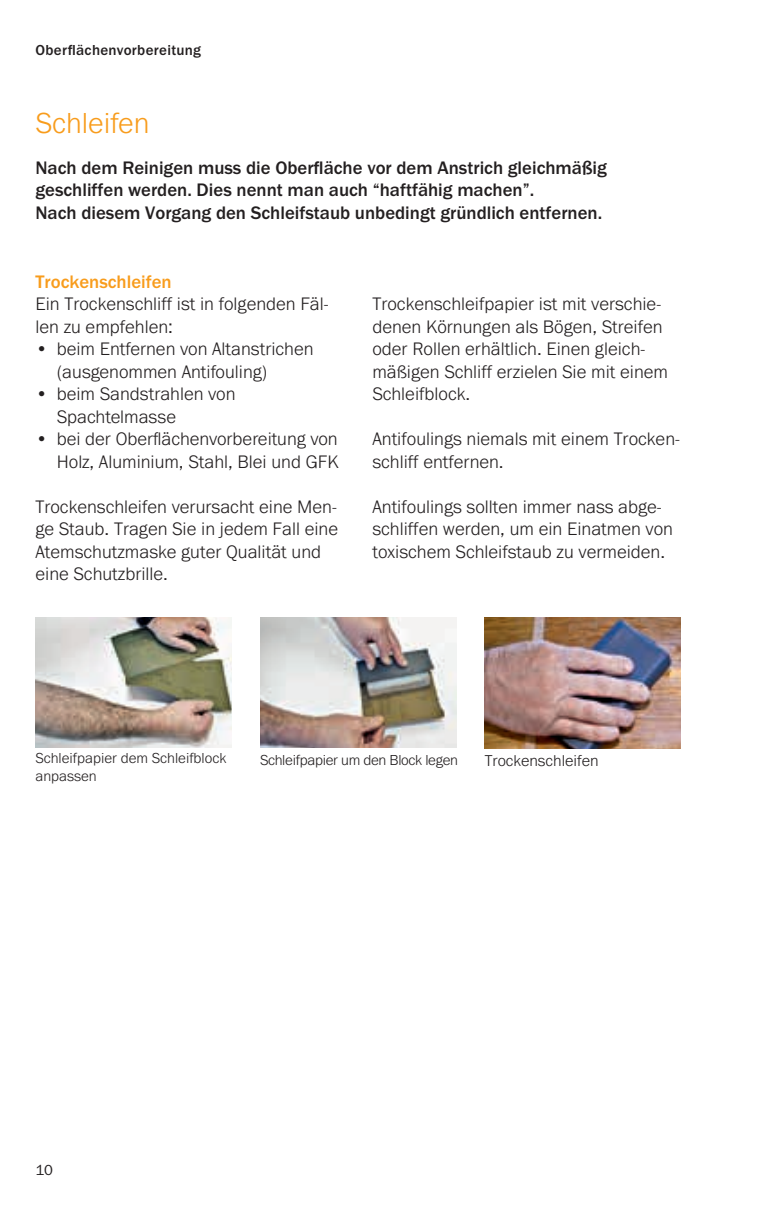
<style>
.page{position:relative;width:759px;height:1205px;background:#fff}
.page>*{position:absolute;margin:0;border:0;box-sizing:border-box;transform-origin:0 0}
.t1{font:300 30px "Franklin Gothic URW";color:#f89c1c}
.t2{font:300 18.75px/22.5px "Franklin Gothic URW";color:#231f20}
.t3{font:500 18.75px/22.5px "Franklin Gothic URW";color:#231f20}
.t4{font:500 18.75px "Franklin Gothic URW";color:#f89c1c}
.t5{font:300 16.25px "Franklin Gothic URW";color:#231f20}
.t6{font:300 15px "Franklin Gothic URW";color:#231f20}
.t7{font:300 15px "Franklin Gothic URW";letter-spacing:-.02em;color:#231f20}
.t8{font:500 15px "Franklin Gothic URW";letter-spacing:.02em;color:#231f20}
.t9{font:15px "Franklin Gothic URW Boo";color:#231f20}
</style>
<div class="page">
<img style="left:260px;top:617px;width:196px;height:130px">
<img style="left:484px;top:617px;width:196px;height:131px">
<img style="left:35px;top:617px;width:196px;height:130px">
<p class="t8" style="left:35px;top:40px;width:167px">Oberflächenvorbereitung</p>
<h1 class="t1" style="left:35px;top:105px;width:115px">Schleifen</h1>
<p class="t3" style="left:35px;top:156px;width:572px">Nach dem Reinigen muss die Oberfläche vor dem Anstrich gleichmäßig geschliffen werden. Dies nennt man auch “haftfähig machen”.<br>Nach diesem Vorgang den Schleifstaub unbedingt gründlich entfernen.</p>
<p class="t4" style="left:35px;top:270px;width:138px">Trockenschleifen</p>
<p class="t2" style="left:35px;top:292px;width:294px">Ein Trockenschliff ist in folgenden Fäl&shy;len zu empfehlen:</p>
<p class="t2" style="left:57px;top:337px;width:258px;text-indent:-21px">• beim Entfernen von Altanstrichen (ausgenommen Antifouling)</p>
<p class="t2" style="left:57px;top:382px;width:180px;text-indent:-21px">• beim Sandstrahlen von<br>Spachtelmasse</p>
<p class="t2" style="left:35px;top:427px;width:304px;text-align:right">• bei der Oberflächenvorbereitung von<br>Holz, Aluminium, Stahl, Blei und GFK</p>
<p class="t2" style="left:35px;top:495px;width:304px">Trockenschleifen verursacht eine Men&shy;ge Staub. Tragen Sie in jedem Fall eine Atemschutzmaske guter Qualität und eine Schutzbrille.</p>
<p class="t2" style="left:372px;top:292px;width:297px">Trockenschleifpapier ist mit verschie&shy;denen Körnungen als Bögen, Streifen oder Rollen erhältlich. Einen gleich&shy;mäßigen Schliff erzielen Sie mit einem Schleifblock.</p>
<p class="t2" style="left:372px;top:427px;width:309px">Antifoulings niemals mit einem Trocken&shy;schliff entfernen.</p>
<p class="t2" style="left:372px;top:495px;width:302px">Antifoulings sollten immer nass abge&shy;schliffen werden, um ein Einatmen von toxischem Schleifstaub zu vermeiden.</p>
<p class="t6" style="left:35px;top:749px;width:192px">Schleifpapier dem Schleifblock</p>
<p class="t7" style="left:260px;top:751px;width:199px">Schleifpapier um den Block legen</p>
<p class="t5" style="left:484px;top:750px;width:115px">Trockenschleifen</p>
<p class="t6" style="left:35px;top:766px;width:63px">anpassen</p>
<p class="t9" style="left:35px;top:1160px;width:19px">10</p>
</div>
